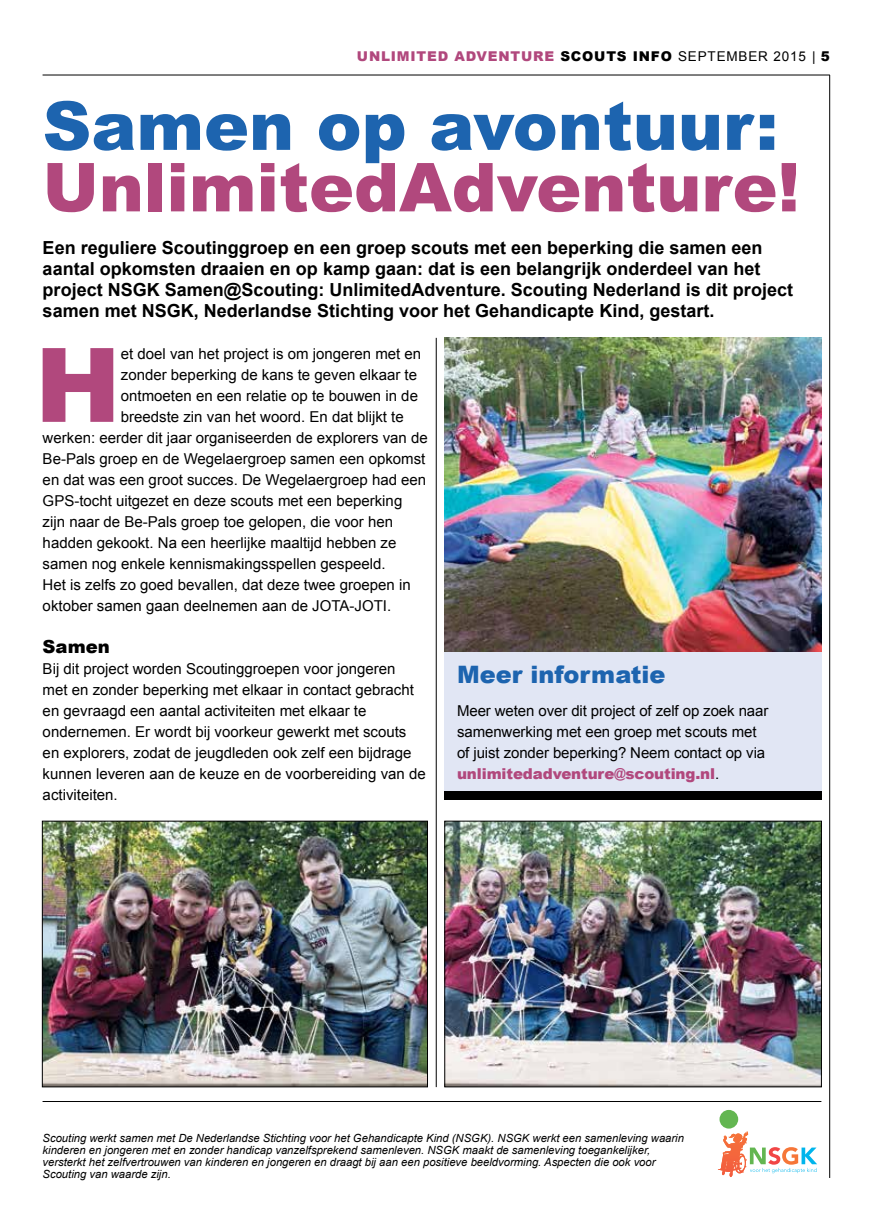
<style>
.page{position:relative;width:881px;height:1229px;background:#fff}
.page>*{position:absolute;margin:0;border:0;box-sizing:border-box;transform-origin:0 0}
.t1{font:900 103.05px "Arial";color:#b1487d}
.t2{font:900 67.5px "Arial";color:#b1487d}
.t3{font:900 67.5px "Arial";color:#1d64af}
.t4{font:900 24px "Arial";color:#1d64af}
.t5{font:700 18px/21px "Arial";color:#000}
.t6{font:900 18px "Arial";color:#000}
.t7{font:15px/21px "Arial";color:#000}
.t8{font:900 13.5px "Arial";letter-spacing:.06em;color:#b1487d}
.t9{font:italic 11.25px/12px "Arial";color:#000}
.s1{color:#000}
.s2{font-weight:400;color:#000}
.s3{font-weight:900;color:#b1487d}
</style>
<div class="page">
<img style="left:444px;top:338px;width:377px;height:315px">
<hr style="left:43px;top:75px;width:786px;height:1px;background:#000">
<hr style="left:436px;top:338px;width:1px;height:749px;background:#000">
<hr style="left:829px;top:75px;width:1px;height:1103px;background:#000">
<div style="left:444px;top:653px;width:377px;height:147px;background:#e1e6f4"></div>
<div style="left:444px;top:791px;width:377px;height:9px;background:#000"></div>
<img style="left:44px;top:823px;width:381px;height:262px">
<div style="left:42px;top:821px;width:385px;height:266px;border:1px solid #000"></div>
<img style="left:446px;top:823px;width:373px;height:262px">
<div style="left:444px;top:821px;width:377px;height:266px;border:1px solid #000"></div>
<svg style="left:717px;top:1108px;width:22px;height:22px"></svg>
<div style="left:719px;top:1110px;width:19px;height:18px;background:#63b651;border-radius:50%"></div>
<svg style="left:722px;top:1131px;width:94px;height:46px"></svg>
<img style="left:718px;top:1132px;width:28px;height:43px">
<hr style="left:43px;top:1101px;width:778px;height:1px;background:#000">
<p class="t8" style="left:357px;top:49px;width:474px">UNLIMITED ADVENTURE <span class="s1">SCOUTS INFO</span> <span class="s2">SEPTEMBER 2015 |</span> <span class="s1">5</span></p>
<h2 class="t3" style="left:43px;top:88px;width:737px">Samen op avontuur:</h2>
<h2 class="t2" style="left:43px;top:150px;width:758px">UnlimitedAdventure!</h2>
<p class="t5" style="left:43px;top:238px;width:751px">Een reguliere Scoutinggroep en een groep scouts met een beperking die samen een aantal opkomsten draaien en op kamp gaan: dat is een belangrijk onderdeel van het project NSGK Samen@Scouting: UnlimitedAdventure. Scouting Nederland is dit project samen met NSGK, Nederlandse Stichting voor het Gehandicapte Kind, gestart.</p>
<h1 class="t1" style="left:35px;top:328px;width:87px">H</h1>
<p class="t7" style="left:121px;top:343px;width:302px">et doel van het project is om jongeren met en</p>
<p class="t7" style="left:121px;top:364px;width:297px">zonder beperking de kans te geven elkaar te</p>
<p class="t7" style="left:121px;top:385px;width:298px">ontmoeten en een relatie op te bouwen in de</p>
<p class="t7" style="left:121px;top:406px;width:284px">breedste zin van het woord. En dat blijkt te</p>
<p class="t7" style="left:43px;top:427px;width:386px">werken: eerder dit jaar organiseerden de explorers van de</p>
<p class="t7" style="left:43px;top:448px;width:384px">Be-Pals groep en de Wegelaergroep samen een opkomst</p>
<p class="t7" style="left:43px;top:469px;width:385px">en dat was een groot succes. De Wegelaergroep had een</p>
<p class="t7" style="left:43px;top:490px;width:361px">GPS-tocht uitgezet en deze scouts met een beperking</p>
<p class="t7" style="left:43px;top:511px;width:352px">zijn naar de Be-Pals groep toe gelopen, die voor hen</p>
<p class="t7" style="left:43px;top:532px;width:355px">hadden gekookt. Na een heerlijke maaltijd hebben ze</p>
<p class="t7" style="left:43px;top:553px;width:344px">samen nog enkele kennismakingsspellen gespeeld.</p>
<p class="t7" style="left:43px;top:574px;width:369px">Het is zelfs zo goed bevallen, dat deze twee groepen in</p>
<p class="t7" style="left:43px;top:595px;width:350px">oktober samen gaan deelnemen aan de JOTA-JOTI.</p>
<p class="t6" style="left:43px;top:636px;width:69px">Samen</p>
<p class="t7" style="left:43px;top:658px;width:384px">Bij dit project worden Scoutinggroepen voor jongeren<br>met en zonder beperking met elkaar in contact gebracht en gevraagd een aantal activiteiten met elkaar te ondernemen. Er wordt bij voorkeur gewerkt met scouts en explorers, zodat de jeugdleden ook zelf een bijdrage kunnen leveren aan de keuze en de voorbereiding van de activiteiten.</p>
<h3 class="t4" style="left:457px;top:661px;width:210px">Meer informatie</h3>
<p class="t7" style="left:457px;top:700px;width:313px">Meer weten over dit project of zelf op zoek naar samenwerking met een groep met scouts met of juist zonder beperking? Neem contact op via <span class="s3">unlimitedadventure@scouting.nl</span>.</p>
<p class="t9" style="left:43px;top:1132px;width:642px">Scouting werkt samen met De Nederlandse Stichting voor het Gehandicapte Kind (NSGK). NSGK werkt een samenleving waarin kinderen en jongeren met en zonder handicap vanzelfsprekend samenleven. NSGK maakt de samenleving toegankelijker, versterkt het zelfvertrouwen van kinderen en jongeren en draagt bij aan een positieve beeldvorming. Aspecten die ook voor Scouting van waarde zijn.</p>
</div>
